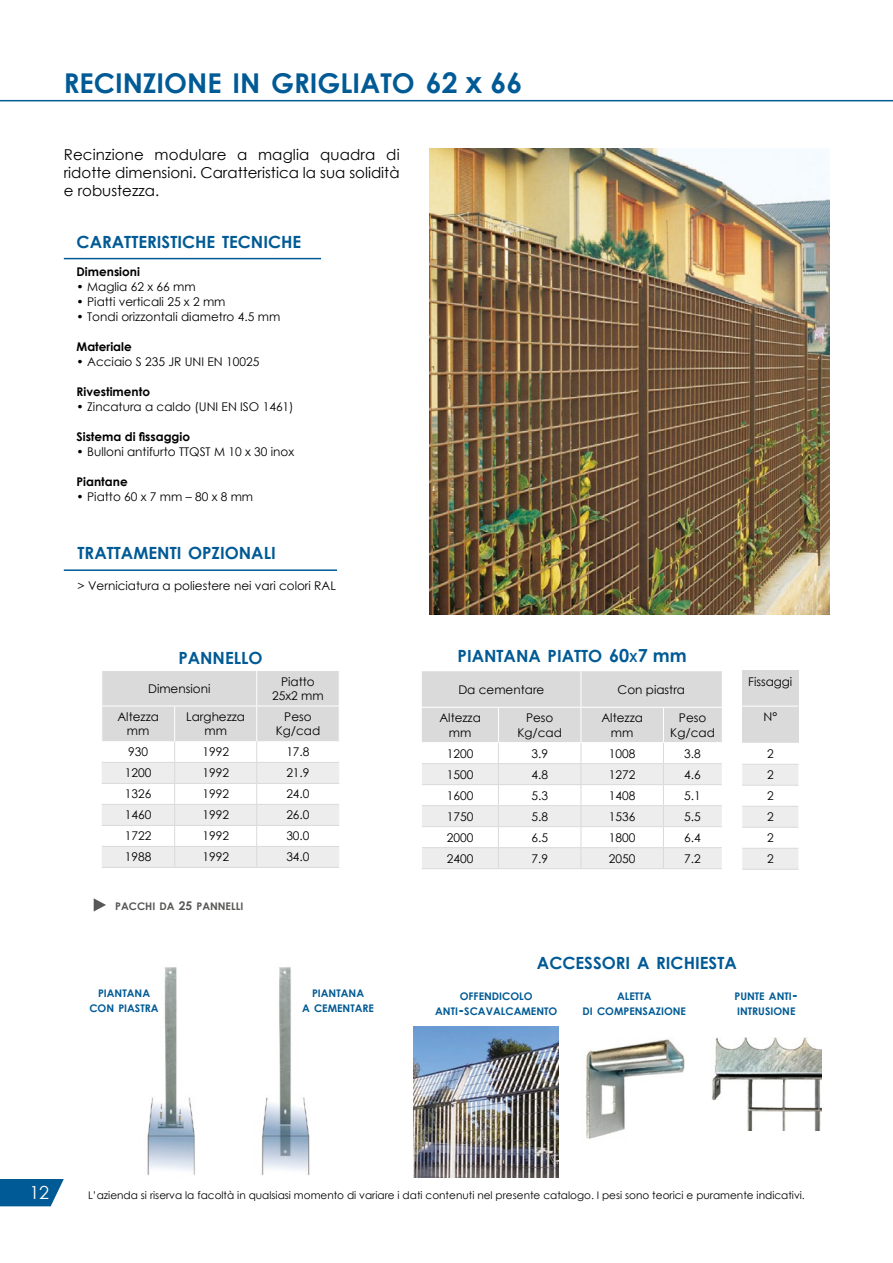
<style>
.page{position:relative;width:893px;height:1263px;background:#fff}
.page>*{position:absolute;margin:0;border:0;box-sizing:border-box;transform-origin:0 0}
.t1{font:700 27.3px "Century Gothic";color:#005a95}
.t2{font:18px "Century Gothic";color:#fff}
.t3{font:700 16.8px "Century Gothic";color:#005a95}
.t4{font:15px/18px "Century Gothic";color:#000;text-align:justify}
.t5{font:12px/14.4px "Century Gothic";color:#000;text-align:center}
.t6{font:700 12px "Century Gothic";color:#000}
.t7{font:10.5px "Century Gothic";color:#000}
.t8{font:700 10.5px/15px "Century Gothic";color:#005a95;text-align:center}
.t9{font:700 10.5px "Century Gothic";color:#575756}
.s1{font-size:28.5px}
.s2{font-size:30px}
.s3{font-size:12px}
.s4{font-size:18px}
.s5{font-size:12.6px}
.s6{font-size:15px}
</style>
<div class="page">
<svg style="left:0;top:1179px;width:64px;height:27px;background:#1a6ba0"></svg>
<hr style="left:0;top:100px;width:893px;height:1px;background:#005a95">
<img style="left:430px;top:149px;width:399px;height:465px">
<hr style="left:64px;top:569px;width:273px;height:2px;background:#005a95">
<img style="left:414px;top:1026px;width:145px;height:151px">
<img style="left:586px;top:1039px;width:99px;height:100px">
<img style="left:711px;top:1037px;width:110px;height:94px">
<svg style="left:102px;top:671px;width:237px;height:196px"></svg>
<hr style="left:257px;top:846px;width:82px;height:1px;background:#dadada">
<hr style="left:102px;top:867px;width:73px;height:1px;background:#dadada">
<hr style="left:175px;top:867px;width:82px;height:1px;background:#dadada">
<hr style="left:257px;top:867px;width:82px;height:1px;background:#dadada">
<hr style="left:64px;top:258px;width:257px;height:1px;background:#005a95">
<svg style="left:94px;top:898px;width:12px;height:13px"></svg>
<img style="left:147px;top:967px;width:163px;height:209px">
<svg style="left:422px;top:671px;width:300px;height:197px"></svg>
<hr style="left:663px;top:847px;width:59px;height:1px;background:#dadada">
<hr style="left:422px;top:868px;width:76px;height:1px;background:#dadada">
<hr style="left:498px;top:868px;width:83px;height:1px;background:#dadada">
<hr style="left:581px;top:868px;width:82px;height:1px;background:#dadada">
<hr style="left:663px;top:868px;width:59px;height:1px;background:#dadada">
<div style="left:742px;top:671px;width:56px;height:35px;background:#dadada"></div>
<div style="left:742px;top:706px;width:56px;height:37px;background:#dadada"></div>
<svg style="left:742px;top:765px;width:56px;height:104px"></svg>
<hr style="left:742px;top:706px;width:56px;height:1px;background:#fff">
<hr style="left:742px;top:764px;width:56px;height:1px;background:#dadada">
<hr style="left:742px;top:785px;width:56px;height:1px;background:#dadada">
<hr style="left:742px;top:806px;width:56px;height:1px;background:#dadada">
<hr style="left:742px;top:827px;width:56px;height:1px;background:#dadada">
<hr style="left:742px;top:848px;width:56px;height:1px;background:#dadada">
<hr style="left:742px;top:869px;width:56px;height:1px;background:#dadada">
<h1 class="t1" style="left:64px;top:66px;width:460px">RECINZIONE IN GRIGLIATO <span class="s1">62</span> <span class="s2">x</span> <span class="s1">66</span></h1>
<p class="t4" style="left:64px;top:145px;width:337px">Recinzione modulare a maglia quadra di ridotte dimensioni. Caratteristica la sua solidità e robustezza.</p>
<h3 class="t3" style="left:77px;top:231px;width:226px">CARATTERISTICHE TECNICHE</h3>
<p class="t6" style="left:77px;top:264px;width:65px">Dimensioni</p>
<p class="t5" style="left:77px;top:279px;width:121px">• Maglia 62 x 66 mm</p>
<p class="t5" style="left:77px;top:294px;width:150px">• Piatti verticali 25 x 2 mm</p>
<p class="t5" style="left:77px;top:309px;width:205px">• Tondi orizzontali diametro 4.5 mm</p>
<p class="t6" style="left:77px;top:339px;width:57px">Materiale</p>
<p class="t5" style="left:77px;top:354px;width:184px">• Acciaio S 235 JR UNI EN 10025</p>
<p class="t6" style="left:77px;top:384px;width:75px">Rivestimento</p>
<p class="t5" style="left:77px;top:399px;width:219px">• Zincatura a caldo (UNI EN ISO 1461)</p>
<p class="t6" style="left:77px;top:429px;width:115px">Sistema di fissaggio</p>
<p class="t5" style="left:77px;top:444px;width:219px">• Bulloni antifurto TTQST M 10 x 30 inox</p>
<p class="t6" style="left:77px;top:474px;width:53px">Piantane</p>
<p class="t5" style="left:77px;top:489px;width:178px">• Piatto 60 x 7 mm – 80 x 8 mm</p>
<h3 class="t3" style="left:78px;top:542px;width:200px">TRATTAMENTI OPZIONALI</h3>
<p class="t5" style="left:78px;top:579px;width:260px">&gt; Verniciatura a poliestere nei vari colori RAL</p>
<h3 class="t3" style="left:178px;top:648px;width:86px">PANNELLO</h3>
<p class="t5" style="left:148px;top:681px;width:64px">Dimensioni</p>
<p class="t5" style="left:272px;top:674px;width:53px">Piatto<br>25x2 mm</p>
<p class="t5" style="left:117px;top:709px;width:43px">Altezza mm</p>
<p class="t5" style="left:186px;top:709px;width:60px">Larghezza mm</p>
<p class="t5" style="left:276px;top:709px;width:46px">Peso<br>Kg/cad</p>
<p class="t5" style="left:128px;top:745px;width:21px">930</p>
<p class="t5" style="left:202px;top:745px;width:28px">1992</p>
<p class="t5" style="left:286px;top:745px;width:25px">17.8</p>
<p class="t5" style="left:125px;top:766px;width:28px">1200</p>
<p class="t5" style="left:202px;top:766px;width:28px">1992</p>
<p class="t5" style="left:286px;top:766px;width:25px">21.9</p>
<p class="t5" style="left:125px;top:787px;width:28px">1326</p>
<p class="t5" style="left:202px;top:787px;width:28px">1992</p>
<p class="t5" style="left:286px;top:787px;width:25px">24.0</p>
<p class="t5" style="left:125px;top:808px;width:28px">1460</p>
<p class="t5" style="left:202px;top:808px;width:28px">1992</p>
<p class="t5" style="left:286px;top:808px;width:25px">26.0</p>
<p class="t5" style="left:125px;top:829px;width:28px">1722</p>
<p class="t5" style="left:202px;top:829px;width:28px">1992</p>
<p class="t5" style="left:286px;top:829px;width:25px">30.0</p>
<p class="t5" style="left:125px;top:850px;width:28px">1988</p>
<p class="t5" style="left:202px;top:850px;width:28px">1992</p>
<p class="t5" style="left:286px;top:850px;width:25px">34.0</p>
<p class="t9" style="left:115px;top:899px;width:130px">PACCHI DA <span class="s3">25</span> PANNELLI</p>
<p class="t8" style="left:89px;top:985px;width:71px">PIANTANA<br>CON PIASTRA</p>
<p class="t8" style="left:302px;top:985px;width:74px">PIANTANA<br>A CEMENTARE</p>
<h3 class="t3" style="left:458px;top:645px;width:231px">PIANTANA PIATTO <span class="s4">60</span><span class="s5">X</span><span class="s4">7</span> <span class="s4">mm</span></h3>
<p class="t5" style="left:458px;top:682px;width:88px">Da cementare</p>
<p class="t5" style="left:618px;top:682px;width:69px">Con piastra</p>
<p class="t5" style="left:439px;top:710px;width:43px">Altezza mm</p>
<p class="t5" style="left:517px;top:710px;width:46px">Peso<br>Kg/cad</p>
<p class="t5" style="left:601px;top:710px;width:43px">Altezza mm</p>
<p class="t5" style="left:670px;top:710px;width:46px">Peso<br>Kg/cad</p>
<p class="t5" style="left:447px;top:746px;width:28px">1200</p>
<p class="t5" style="left:531px;top:746px;width:18px">3.9</p>
<p class="t5" style="left:609px;top:746px;width:28px">1008</p>
<p class="t5" style="left:684px;top:746px;width:18px">3.8</p>
<p class="t5" style="left:447px;top:767px;width:28px">1500</p>
<p class="t5" style="left:531px;top:767px;width:18px">4.8</p>
<p class="t5" style="left:609px;top:767px;width:28px">1272</p>
<p class="t5" style="left:684px;top:767px;width:18px">4.6</p>
<p class="t5" style="left:447px;top:788px;width:28px">1600</p>
<p class="t5" style="left:531px;top:788px;width:18px">5.3</p>
<p class="t5" style="left:609px;top:788px;width:28px">1408</p>
<p class="t5" style="left:684px;top:788px;width:18px">5.1</p>
<p class="t5" style="left:447px;top:809px;width:28px">1750</p>
<p class="t5" style="left:531px;top:809px;width:18px">5.8</p>
<p class="t5" style="left:609px;top:809px;width:28px">1536</p>
<p class="t5" style="left:684px;top:809px;width:18px">5.5</p>
<p class="t5" style="left:447px;top:830px;width:28px">2000</p>
<p class="t5" style="left:531px;top:830px;width:18px">6.5</p>
<p class="t5" style="left:609px;top:830px;width:28px">1800</p>
<p class="t5" style="left:684px;top:830px;width:18px">6.4</p>
<p class="t5" style="left:447px;top:851px;width:28px">2400</p>
<p class="t5" style="left:531px;top:851px;width:18px">7.9</p>
<p class="t5" style="left:609px;top:851px;width:28px">2050</p>
<p class="t5" style="left:684px;top:851px;width:18px">7.2</p>
<p class="t5" style="left:748px;top:674px;width:46px">Fissaggi</p>
<p class="t5" style="left:763px;top:709px;width:15px">N°</p>
<p class="t5" style="left:767px;top:743px;width:8px;line-height:21px;text-align:justify">2<br>2<br>2<br>2<br>2<br>2</p>
<h3 class="t3" style="left:537px;top:952px;width:201px">ACCESSORI A RICHIESTA</h3>
<p class="t8" style="left:435px;top:989px;width:124px">OFFENDICOLO<br>ANTI<span class="s6">-</span>SCAVALCAMENTO</p>
<p class="t8" style="left:582px;top:989px;width:105px">ALETTA<br>DI COMPENSAZIONE</p>
<p class="t8" style="left:734px;top:989px;width:65px;text-align:left">PUNTE ANTI<span class="s6">-<br></span>INTRUSIONE</p>
<h2 class="t2" style="left:29px;top:1180px;width:21px">12</h2>
<p class="t7" style="left:88px;top:1188px;width:718px">L’azienda si riserva la facoltà in qualsiasi momento di variare i dati contenuti nel presente catalogo. I pesi sono teorici e puramente indicativi.</p>
</div>
